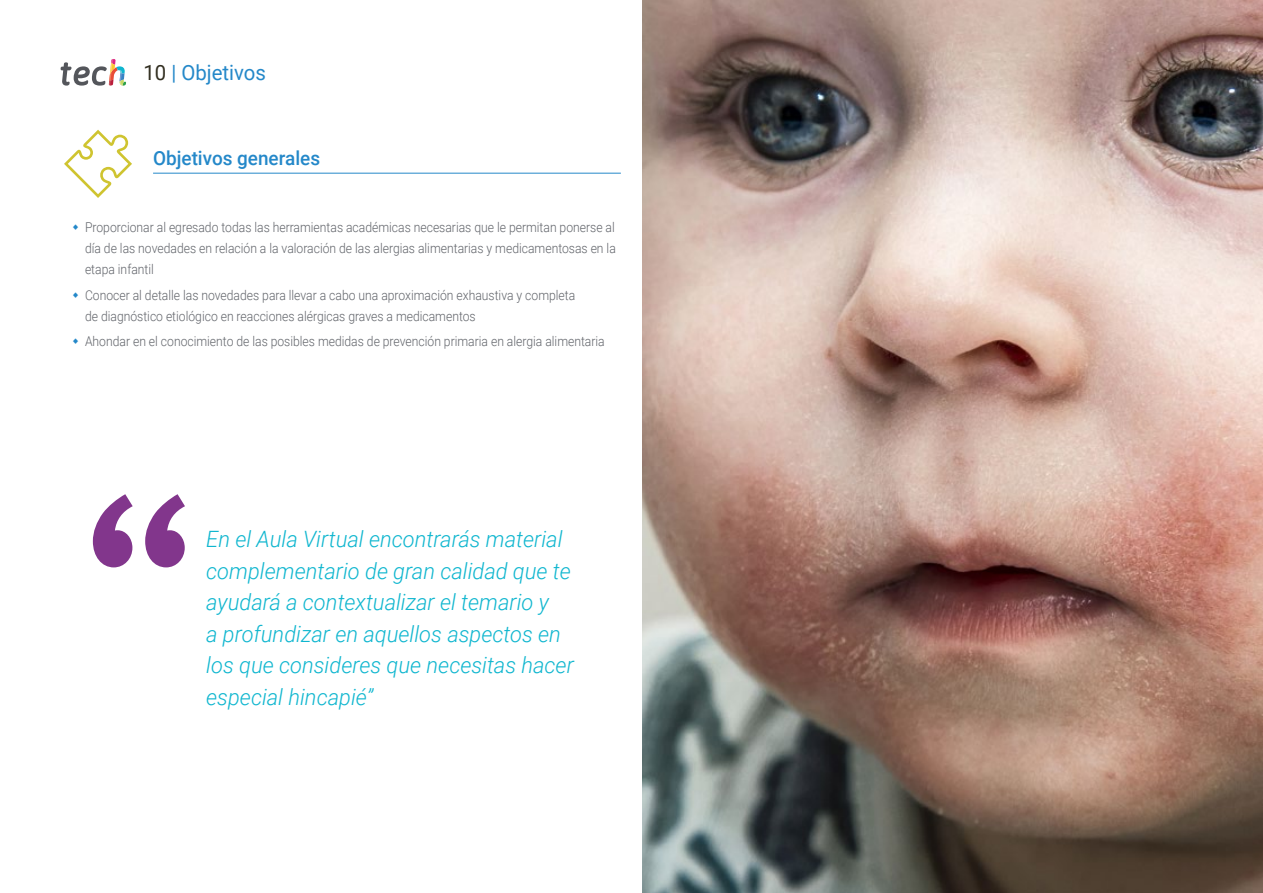
<style>
.page{position:relative;width:1263px;height:893px;background:#fff}
.page>*{position:absolute;margin:0;border:0;box-sizing:border-box;transform-origin:0 0}
.t1{font:italic 300 22.5px/31.5px "Roboto";color:#0fb6cf}
.t2{font:21px "Roboto";color:#2488c9}
.t3{font:500 19.5px "Roboto";color:#2488c9}
.t4{font:300 13.5px/21px "Roboto";color:#61646a;text-align:justify;scale:.9 1}
.s1{color:#312e20}
</style>
<div class="page">
<hr style="left:153px;top:173px;width:468px;height:1px;background:#2488c9">
<svg style="left:64px;top:130px;width:68px;height:68px"></svg>
<svg style="left:61px;top:59px;width:65px;height:27px"></svg>
<svg style="left:93px;top:494px;width:92px;height:73px"></svg>
<img style="left:642px;top:0;width:621px;height:893px">
<h2 class="t2" style="left:144px;top:57px;width:124px"><span class="s1">10</span> | Objetivos</h2>
<h3 class="t3" style="left:153px;top:144px;width:169px">Objetivos generales</h3>
<p class="t4" style="left:85px;top:217px;width:591px">Proporcionar al egresado todas las herramientas académicas necesarias que le permitan ponerse al día de las novedades en relación a la valoración de las alergias alimentarias y medicamentosas en la etapa infantil</p>
<p class="t4" style="left:85px;top:284px;width:546px">Conocer al detalle las novedades para llevar a cabo una aproximación exhaustiva y completa de diagnóstico etiológico en reacciones alérgicas graves a medicamentos</p>
<p class="t4" style="left:85px;top:330px;width:579px">Ahondar en el conocimiento de las posibles medidas de prevención primaria en alergia alimentaria</p>
<h1 class="t1" style="left:206px;top:523px;width:369px">En el Aula Virtual encontrarás material complementario de gran calidad que te ayudará a contextualizar el temario y<br>a profundizar en aquellos aspectos en los que consideres que necesitas hacer especial hincapié”</h1>
</div>
